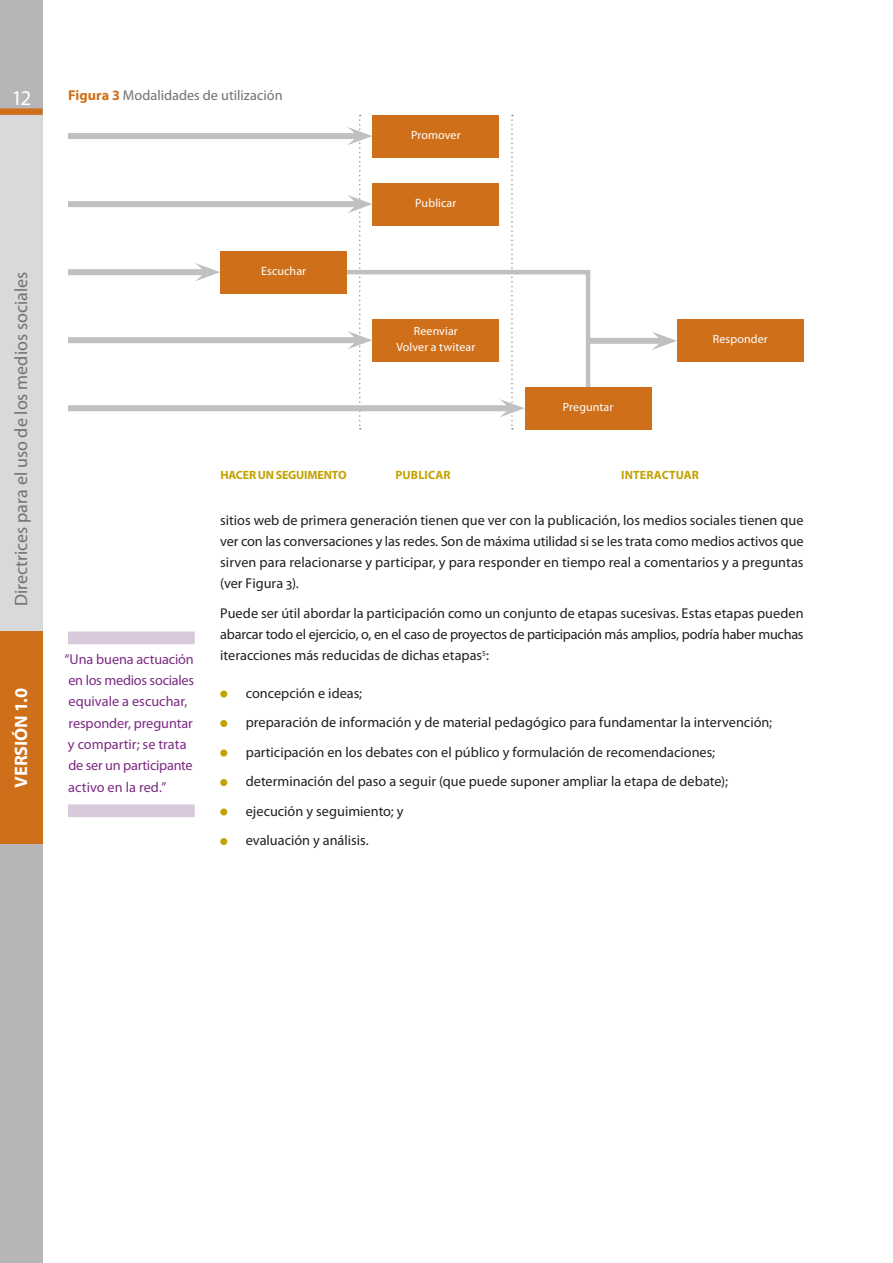
<style>
.page{position:relative;width:893px;height:1263px;background:#fff}
.page>*{position:absolute;margin:0;border:0;box-sizing:border-box;transform-origin:0 0}
.t1{font:21px "Myriad Pro";color:#fff}
.t2{font:18px "Myriad Pro";color:#717073}
.t3{font:700 18px "Myriad Pro";color:#fff}
.t4{font:14.25px/21px "Myriad Pro";color:#231f20;text-align:justify}
.t5{font:14.25px/21.3px "Myriad Pro";letter-spacing:-.01em;color:#7c2b83}
.t6{font:14.25px "Myriad Pro";color:#717073}
.t7{font:12px/16.5px "Myriad Pro";letter-spacing:.01em;color:#fff;text-align:center}
.t8{font:700 12px "Myriad Pro";letter-spacing:-.01em;color:#c3a203}
.t9{font:700 12px "Myriad Pro";letter-spacing:.01em;color:#c3a203}
.t10{font:700 12px "Myriad Pro";letter-spacing:.015em;color:#c3a203}
.s1{font-weight:700;color:#d06f19}
</style>
<div class="page">
<div style="left:0;top:0;width:43px;height:115px;background:#b6b6b9"></div>
<div style="left:0;top:115px;width:43px;height:516px;background:#d8d9db"></div>
<div style="left:0;top:631px;width:43px;height:632px;background:#b6b6b9"></div>
<div style="left:0;top:631px;width:43px;height:213px;background:#d06f19"></div>
<svg style="left:0;top:108px;width:43px;height:7px"></svg>
<div style="left:220px;top:690px;width:7px;height:7px;background:#c3a203;border-radius:50%"></div>
<div style="left:220px;top:720px;width:7px;height:7px;background:#c3a203;border-radius:50%"></div>
<div style="left:220px;top:749px;width:7px;height:7px;background:#c3a203;border-radius:50%"></div>
<div style="left:220px;top:779px;width:7px;height:7px;background:#c3a203;border-radius:50%"></div>
<div style="left:220px;top:808px;width:7px;height:7px;background:#c3a203;border-radius:50%"></div>
<div style="left:220px;top:838px;width:7px;height:7px;background:#c3a203;border-radius:50%"></div>
<div style="left:68px;top:631px;width:127px;height:13px;background:#d9c9dd"></div>
<div style="left:68px;top:804px;width:127px;height:13px;background:#d9c9dd"></div>
<div style="left:68px;top:133px;width:290px;height:6px;background:#bec0c2"></div>
<div style="left:68px;top:201px;width:290px;height:6px;background:#bec0c2"></div>
<div style="left:68px;top:269px;width:137px;height:6px;background:#bec0c2"></div>
<svg style="left:195px;top:263px;width:25px;height:18px"></svg>
<div style="left:68px;top:337px;width:290px;height:6px;background:#bec0c2"></div>
<div style="left:588px;top:338px;width:74px;height:6px;background:#bec0c2"></div>
<svg style="left:652px;top:332px;width:25px;height:18px"></svg>
<div style="left:68px;top:405px;width:442px;height:6px;background:#bec0c2"></div>
<svg style="left:290px;top:115px;width:303px;height:314px"></svg>
<div style="left:220px;top:251px;width:127px;height:42px;background:#d06f19"></div>
<div style="left:372px;top:319px;width:127px;height:42px;background:#d06f19"></div>
<div style="left:525px;top:387px;width:126px;height:42px;background:#d06f19"></div>
<div style="left:677px;top:319px;width:127px;height:42px;background:#d06f19"></div>
<h1 class="t1" style="left:11px;top:90px;width:22px">12</h1>
<p class="t2" style="left:15px;top:606px;width:335px;rotate:-90deg">Directrices para el uso de los medios sociales</p>
<p class="t3" style="left:15px;top:787px;width:101px;rotate:-90deg">VERSIÓN 1.0</p>
<p class="t6" style="left:68px;top:90px;width:216px"><span class="s1">Figura 3</span> Modalidades de utilización</p>
<p class="t7" style="left:411px;top:128px;width:51px">Promover</p>
<p class="t7" style="left:415px;top:196px;width:43px">Publicar</p>
<p class="t7" style="left:261px;top:264px;width:47px">Escuchar</p>
<p class="t7" style="left:396px;top:324px;width:80px">Reenviar<br>Volver a twitear</p>
<p class="t7" style="left:563px;top:400px;width:52px">Preguntar</p>
<p class="t7" style="left:713px;top:332px;width:57px">Responder</p>
<p class="t8" style="left:221px;top:471px;width:128px">HACER UN SEGUIMENTO</p>
<p class="t10" style="left:396px;top:471px;width:57px">PUBLICAR</p>
<p class="t9" style="left:621px;top:471px;width:79px">INTERACTUAR</p>
<p class="t5" style="left:64px;top:650px;width:131px">“Una buena actuación en los medios sociales equivale a escuchar, responder, preguntar y compartir; se trata de ser un participante activo en la red.”</p>
<p class="t4" style="left:220px;top:511px;width:585px">sitios web de primera generación tienen que ver con la publicación, los medios sociales tienen que ver con las conversaciones y las redes. Son de máxima utilidad si se les trata como medios activos que sirven para relacionarse y participar, y para responder en tiempo real a comentarios y a preguntas (ver Figura 3).</p>
<p class="t4" style="left:220px;top:604px;width:585px">Puede ser útil abordar la participación como un conjunto de etapas sucesivas. Estas etapas pueden abarcar todo el ejercicio, o, en el caso de proyectos de participación más amplios, podría haber muchas iteracciones más reducidas de dichas etapas<sup>5</sup>:</p>
<p class="t4" style="left:246px;top:679px;width:528px;line-height:29.5px;text-align:left">concepción e ideas;<br>preparación de información y de material pedagógico para fundamentar la intervención; participación en los debates con el público y formulación de recomendaciones; determinación del paso a seguir (que puede suponer ampliar la etapa de debate); ejecución y seguimiento; y<br>evaluación y análisis.</p>
</div>
